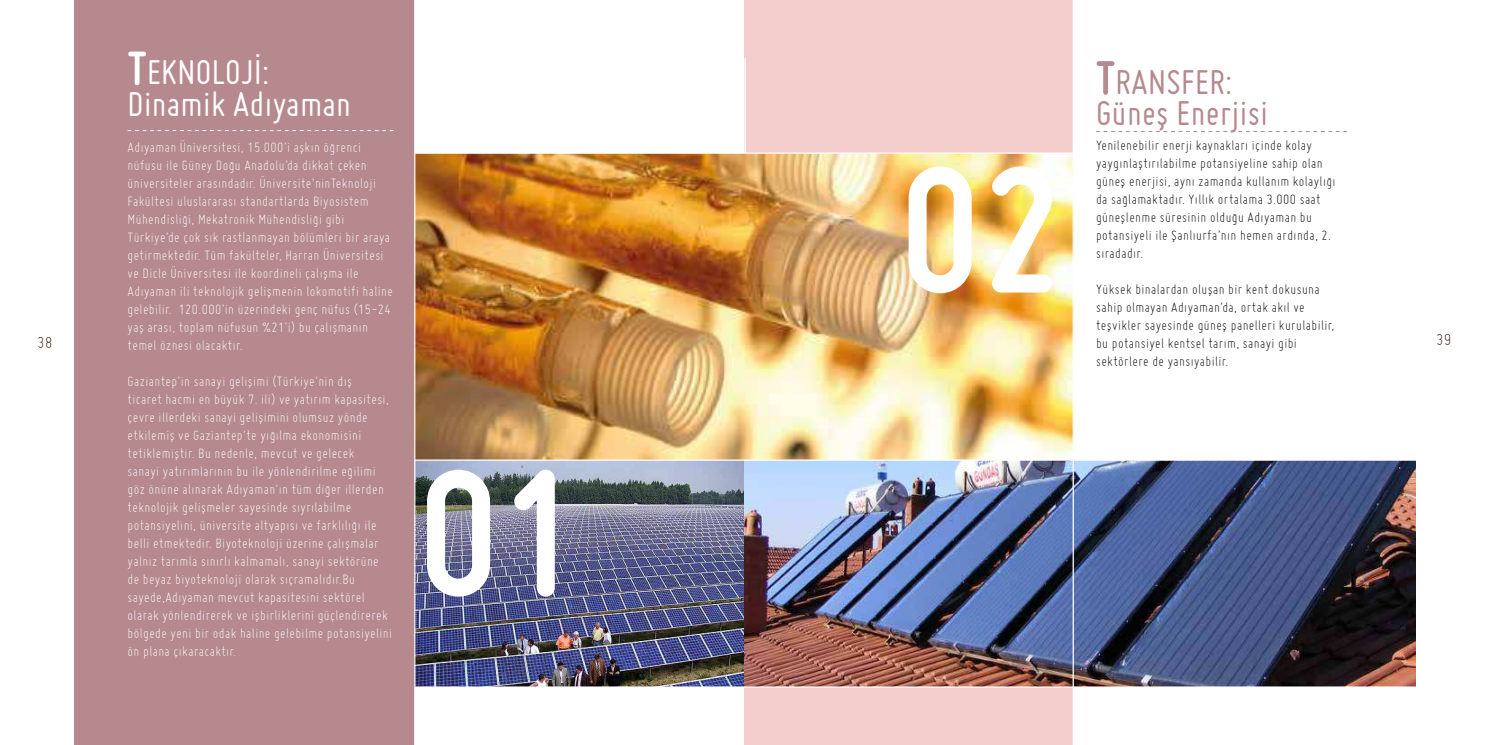
<style>
.page{position:relative;width:1489px;height:745px;background:#fff}
.page>*{position:absolute;margin:0;border:0;box-sizing:border-box;transform-origin:0 0}
.t1{font:700 187.5px "Miso";color:#fff}
.t2{font:37.5px/31.2px "Miso";letter-spacing:.01em;color:#fff}
.t3{font:37.5px/31.2px "Miso";letter-spacing:.01em;color:#b5898e}
.t4{font:300 17.5px "Miso";color:#301e12}
.t5{font:300 15px/18px "Miso";letter-spacing:.025em;color:#fff}
.t6{font:300 15px/18px "Miso";letter-spacing:.025em;color:#000}
.s1{font-weight:700;font-size:50px}
</style>
<div class="page">
<div style="left:744px;top:0;width:328px;height:744px;background:#f3cecd"></div>
<div style="left:74px;top:0;width:340px;height:744px;background:#b5898e"></div>
<svg style="left:128px;top:130px;width:265px;height:1px"></svg>
<svg style="left:1096px;top:131px;width:250px;height:1px"></svg>
<hr style="left:744px;top:58px;width:1px;height:610px;background:#fff">
<img style="left:415px;top:154px;width:657px;height:305px">
<img style="left:415px;top:460px;width:1000px;height:226px">
<hr style="left:415px;top:459px;width:1073px;height:1px;background:#fff">
<hr style="left:414px;top:152px;width:658px;height:2px;background:#fff">
<hr style="left:415px;top:686px;width:1073px;height:1px;background:#fff">
<hr style="left:1072px;top:0;width:1px;height:744px;background:#fff">
<h2 class="t2" style="left:128px;top:56px;width:225px"><span class="s1">T</span>EKNOLOJİ:<br>Dinamik Adıyaman</h2>
<h2 class="t3" style="left:1096px;top:66px;width:173px"><span class="s1">T</span>RANSFER:<br>Güneş Enerjisi</h2>
<p class="t6" style="left:1096px;top:136px;width:241px">Yenilenebilir enerji kaynakları içinde kolay yaygınlaştırılabilme potansiyeline sahip olan güneş enerjisi, aynı zamanda kullanım kolaylığı da sağlamaktadır. Yıllık ortalama 3.000 saat güneşlenme süresinin olduğu Adıyaman bu potansiyeli ile Şanlıurfa’nın hemen ardında, 2. sıradadır.</p>
<p class="t6" style="left:1096px;top:280px;width:240px">Yüksek binalardan oluşan bir kent dokusuna sahip olmayan Adıyaman’da, ortak akıl ve teşvikler sayesinde güneş panelleri kurulabilir, bu potansiyel kentsel tarım, sanayi gibi sektörlere de yansıyabilir.</p>
<p class="t5" style="left:128px;top:137px;width:267px">Adıyaman Üniversitesi, 15.000’i aşkın öğrenci nüfusu ile Güney Doğu Anadolu’da dikkat çeken üniversiteler arasındadır. Üniversite’ninTeknoloji Fakültesi uluslararası standartlarda Biyosistem Mühendisliği, Mekatronik Mühendisliği gibi Türkiye’de çok sık rastlanmayan bölümleri bir araya getirmektedir. Tüm fakülteler, Harran Üniversitesi ve Dicle Üniversitesi ile koordineli çalışma ile Adıyaman ili teknolojik gelişmenin lokomotifi haline gelebilir. 120.000’in üzerindeki genç nüfus (15-24 yaş arası, toplam nüfusun %21’i) bu çalışmanın temel öznesi olacaktır.</p>
<p class="t5" style="left:128px;top:371px;width:266px">Gaziantep’in sanayi gelişimi (Türkiye’nin dış<br>ticaret hacmi en büyük 7. ili) ve yatırım kapasitesi, çevre illerdeki sanayi gelişimini olumsuz yönde etkilemiş ve Gaziantep’te yığılma ekonomisini tetiklemiştir. Bu nedenle, mevcut ve gelecek<br>sanayi yatırımlarının bu ile yönlendirilme eğilimi göz önüne alınarak Adıyaman’ın tüm diğer illerden teknolojik gelişmeler sayesinde sıyrılabilme potansiyelini, üniversite altyapısı ve farklılığı ile belli etmektedir. Biyoteknoloji üzerine çalışmalar yalnız tarımla sınırlı kalmamalı, sanayi sektörüne de beyaz biyoteknoloji olarak sıçramalıdır.Bu sayede,Adıyaman mevcut kapasitesini sektörel olarak yönlendirerek ve işbirliklerini güçlendirerek bölgede yeni bir odak haline gelebilme potansiyelini ön plana çıkaracaktır.</p>
<h1 class="t1" style="left:901px;top:132px;width:162px">02</h1>
<p class="t4" style="left:37px;top:332px;width:16px">38</p>
<p class="t4" style="left:1436px;top:328px;width:16px">39</p>
<h1 class="t1" style="left:419px;top:435px;width:162px">01</h1>
</div>
